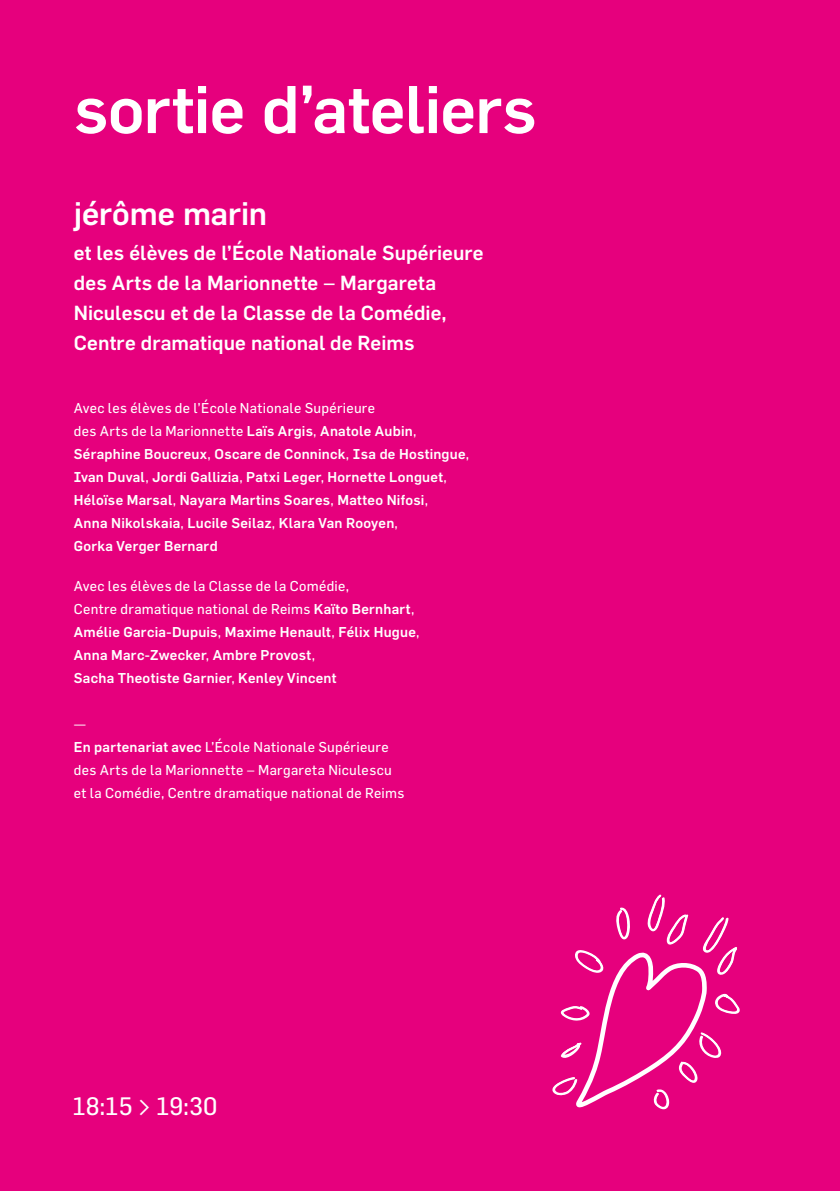
<style>
.page{position:relative;width:840px;height:1191px;background:#fff}
.page>*{position:absolute;margin:0;border:0;box-sizing:border-box;transform-origin:0 0}
.t1{font:500 66px "Flama";letter-spacing:-.005em;color:#fff}
.t2{font:500 32px "Flama";letter-spacing:-.005em;color:#fff}
.t3{font:24.8px "Flama Basic";letter-spacing:-.01em;color:#fff}
.t4{font:500 20px/30px "Flama";letter-spacing:.005em;color:#fff}
.t5{font:500 14px/23px "Flama";letter-spacing:.02em;color:#fff}
.t6{font:14px/23px "Flama Basic";letter-spacing:.02em;color:#fff}
.s1{font-family:"Flama";font-weight:500}
.s2{font-family:"Flama Basic";font-weight:400}
.s3{font-family:"Akkurat"}
</style>
<div class="page">
<div style="left:0;top:0;width:839px;height:1191px;background:#e6007d"></div>
<svg style="left:552px;top:894px;width:187px;height:216px"></svg>
<h1 class="t1" style="left:74px;top:69px;width:464px">sortie d’ateliers</h1>
<h2 class="t2" style="left:74px;top:194px;width:195px">jérôme marin</h2>
<h3 class="t4" style="left:74px;top:238px;width:411px">et les élèves de l’École Nationale Supérieure des Arts de la Marionnette – Margareta Niculescu et de la Classe de la Comédie, Centre dramatique national de Reims</h3>
<p class="t6" style="left:74px;top:396px;width:344px">Avec les élèves de l’École Nationale Supérieure<br>des Arts de la Marionnette <span class="s1">Laïs Argis</span>, <span class="s1">Anatole Aubin</span>,</p>
<p class="t5" style="left:74px;top:442px;width:397px">Séraphine Boucreux<span class="s2">,</span> Oscare de Conninck<span class="s2">,</span> Isa de Hostingue<span class="s2">, </span>Ivan Duval<span class="s2">,</span> Jordi Gallizia<span class="s2">,</span> Patxi Leger<span class="s2">,</span> Hornette Longuet<span class="s2">, </span>Héloïse Marsal<span class="s2">,</span> Nayara Martins Soares<span class="s2">,</span> Matteo Nifosi<span class="s2">,<br></span>Anna Nikolskaia<span class="s2">,</span> Lucile Seilaz<span class="s2">,</span> Klara Van Rooyen<span class="s2">,<br></span>Gorka Verger Bernard</p>
<p class="t6" style="left:74px;top:574px;width:342px">Avec les élèves de la Classe de la Comédie,<br>Centre dramatique national de Reims <span class="s1">Kaïto Bernhart</span>,</p>
<p class="t5" style="left:74px;top:620px;width:347px">Amélie Garcia-Dupuis<span class="s2">,</span> Maxime Henault<span class="s2">,</span> Félix Hugue<span class="s2">,<br></span>Anna Marc-Zwecker<span class="s2">,</span> Ambre Provost<span class="s2">,<br></span>Sacha Theotiste Garnier<span class="s2">,</span> Kenley Vincent</p>
<p class="t6" style="left:74px;top:712px;width:332px">—<br><span class="s1">En partenariat avec</span> L’École Nationale Supérieure des Arts de la Marionnette – Margareta Niculescu et la Comédie, Centre dramatique national de Reims</p>
<h3 class="t3" style="left:72px;top:1091px;width:146px">18:15 <span class="s3">&gt;</span> 19:30</h3>
</div>
